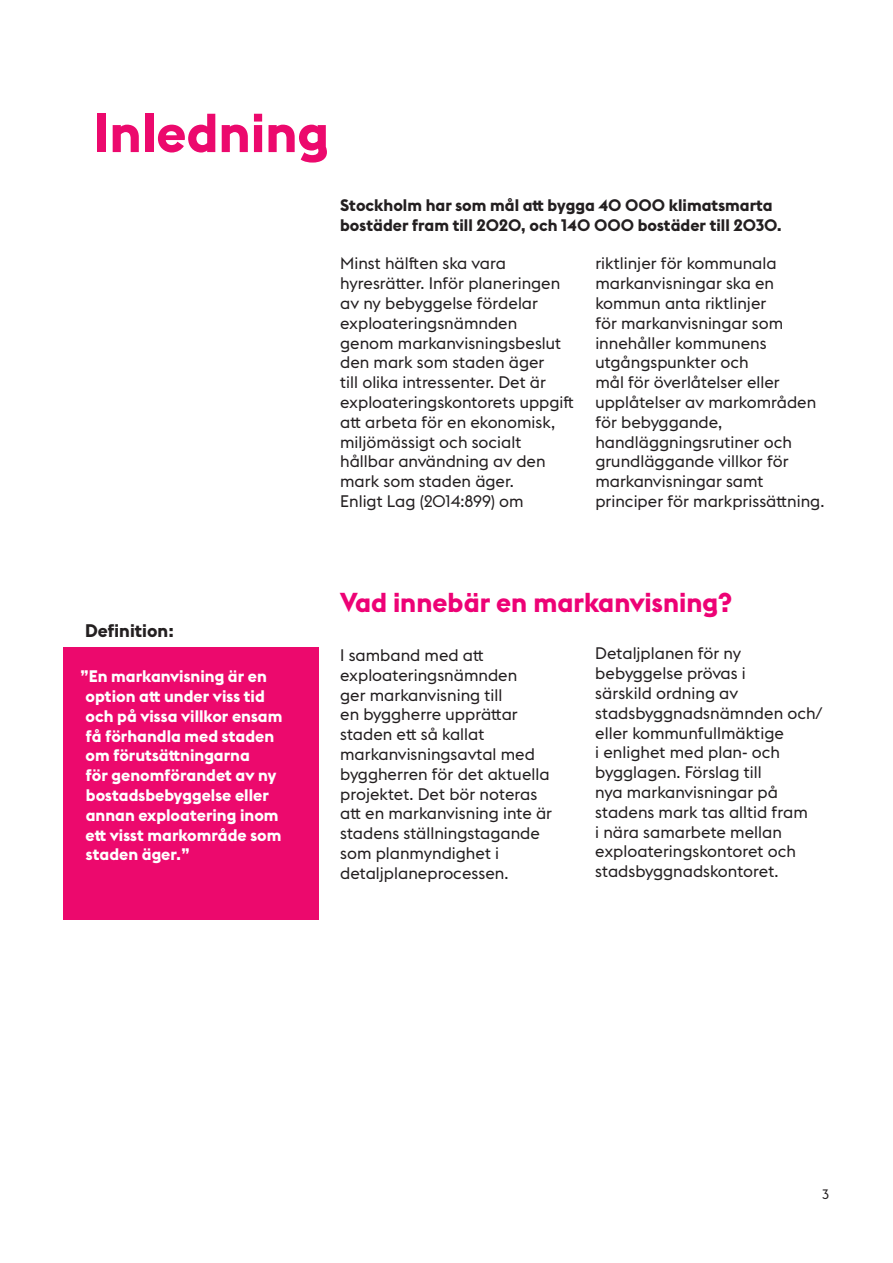
<style>
.page{position:relative;width:893px;height:1263px;background:#fff}
.page>*{position:absolute;margin:0;border:0;box-sizing:border-box;transform-origin:0 0}
.t1{font:700 54px "Stockholm Type";color:#ec096d}
.t2{font:700 27px "Stockholm Type";color:#ed0275}
.t3{font:700 18px "Stockholm Type";color:#231f20}
.t4{font:16.5px/19.8px "Stockholm Type";color:#231f20}
.t5{font:700 16.5px/19.8px "Stockholm Type";color:#fff}
.t6{font:700 16.5px/19.8px "Stockholm Type";color:#231f20}
.t7{font:13.5px "Stockholm Type";color:#231f20}
</style>
<div class="page">
<div style="left:64px;top:647px;width:255px;height:273px;background:#ec096d"></div>
<h1 class="t1" style="left:94px;top:95px;width:237px">Inledning</h1>
<p class="t6" style="left:340px;top:195px;width:443px">Stockholm har som mål att bygga 40 000 klimatsmarta bostäder fram till 2020, och 140 000 bostäder till 2030.</p>
<p class="t4" style="left:340px;top:253px;width:235px">Minst hälften ska vara hyresrätter. Inför planeringen av ny bebyggelse fördelar exploateringsnämnden genom markanvisningsbeslut den mark som staden äger<br>till olika intressenter. Det är exploateringskontorets uppgift att arbeta för en ekonomisk, miljömässigt och socialt hållbar användning av den mark som staden äger.<br>Enligt Lag (2014:899) om</p>
<p class="t4" style="left:595px;top:253px;width:231px">riktlinjer för kommunala markanvisningar ska en kommun anta riktlinjer<br>för markanvisningar som innehåller kommunens utgångspunkter och<br>mål för överlåtelser eller upplåtelser av markområden för bebyggande, handläggningsrutiner och grundläggande villkor för markanvisningar samt principer för markprissättning.</p>
<p class="t3" style="left:85px;top:617px;width:90px">Definition:</p>
<p class="t5" style="left:86px;top:666px;width:198px;text-indent:-6px">”En markanvisning är en option att under viss tid och på vissa villkor ensam få förhandla med staden om förutsättningarna<br>för genomförandet av ny bostadsbebyggelse eller annan exploatering inom ett visst markområde som staden äger.”</p>
<h2 class="t2" style="left:340px;top:583px;width:393px">Vad innebär en markanvisning?</h2>
<p class="t4" style="left:595px;top:643px;width:229px">Detaljplanen för ny bebyggelse prövas i<br>särskild ordning av stadsbyggnadsnämnden och/ eller kommunfullmäktige<br>i enlighet med plan- och bygglagen. Förslag till<br>nya markanvisningar på stadens mark tas alltid fram<br>i nära samarbete mellan exploateringskontoret och stadsbyggnadskontoret.</p>
<p class="t4" style="left:340px;top:644px;width:214px">I samband med att exploateringsnämnden<br>ger markanvisning till<br>en byggherre upprättar staden ett så kallat markanvisningsavtal med byggherren för det aktuella projektet. Det bör noteras att en markanvisning inte är stadens ställningstagande som planmyndighet i detaljplaneprocessen.</p>
<p class="t7" style="left:822px;top:1185px;width:8px">3</p>
</div>
